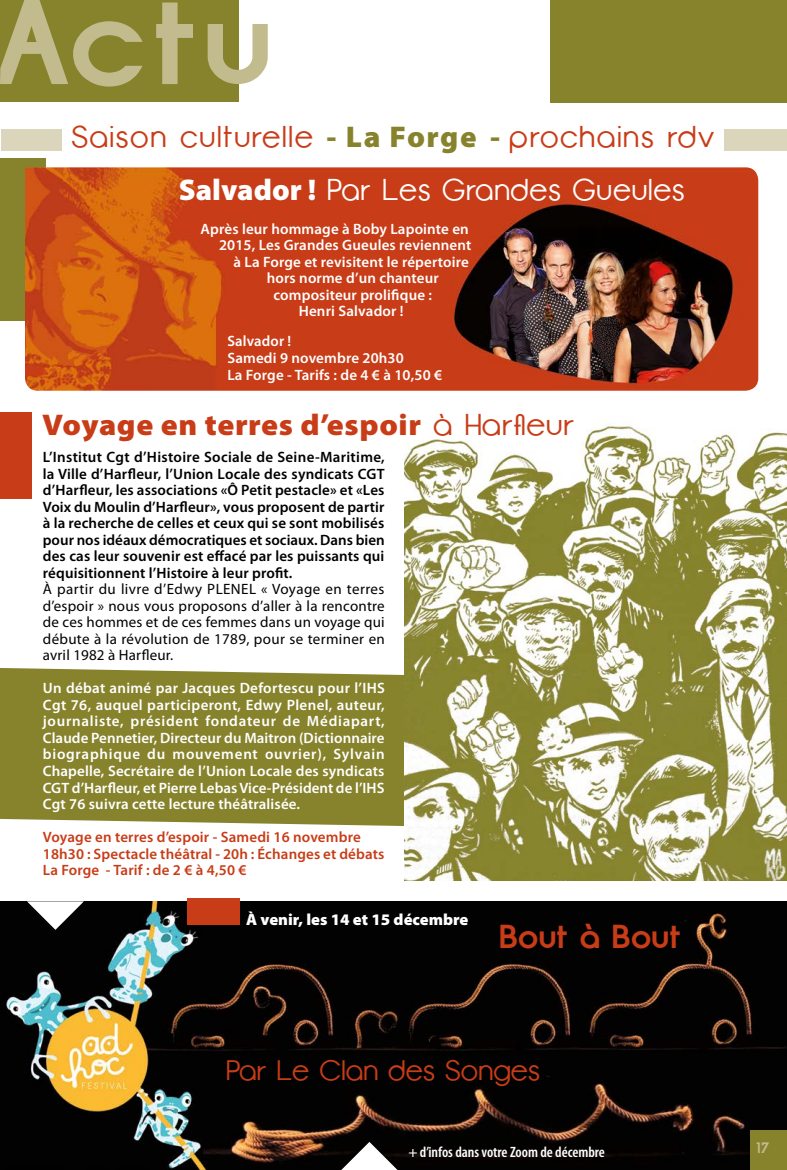
<style>
.page{position:relative;width:787px;height:1170px;background:#fff}
.page>*{position:absolute;margin:0;border:0;box-sizing:border-box;transform-origin:0 0}
.texte_courant{font:700 33px "Opificio";letter-spacing:.005em;color:#c83c17}
.texte_courant-2{font:30px "Opificio";letter-spacing:.055em;color:#c83c17}
.texte_courant-3{font:900 30px "Myriad Pro";letter-spacing:.02em;color:#c83c17;scale:1.05 1}
.texte_courant-4{font:30px "Opificio";letter-spacing:.025em;color:#fff}
.texte_courant-5{font:28.05px "Opificio";letter-spacing:.005em;color:#c83c17}
.texte_courant-6{font:900 16.2px "Myriad Pro";color:#fff}
.texte_courant-7{font:600 15px/16.5px "Myriad Pro";letter-spacing:.01em;color:#fff;text-align:justify}
.texte_courant-8{font:600 15px/16.5px "Myriad Pro";letter-spacing:.01em;color:#000;text-align:justify}
.texte_courant-9{font:15px/16.5px "Myriad Pro";letter-spacing:.02em;color:#000;text-align:justify}
.texte_courant-10{font:600 15px "Myriad Pro";letter-spacing:.01em;color:#c83c17}
.texte_courant-11{font:600 condensed 15px "Myriad Pro";color:#fff}
.texte_courant-12{font:700 15px "Opificio Serif";color:#c2bb8e}
.s1{font-family:"Myriad Pro";font-weight:900;color:#87832c}
.s2{font-family:"Myriad Pro";font-weight:900}
.s3{font-family:"Opificio";font-weight:400}
</style>
<div class="page">
<div style="left:0;top:0;width:238px;height:102px;background:#87832c"></div>
<svg style="left:0;top:0;width:268px;height:87px"></svg>
<img style="left:0;top:901px;width:787px;height:268px">
<div style="left:0;top:668px;width:404px;height:158px;background:#87832c"></div>
<img style="left:404px;top:420px;width:383px;height:460px">
<div style="left:0;top:158px;width:45px;height:163px;background:#87832c"></div>
<div style="left:0;top:412px;width:31px;height:86px;background:#c83c17"></div>
<div style="left:550px;top:0;width:237px;height:102px;background:#87832c"></div>
<div style="left:750px;top:1130px;width:37px;height:39px;background:#87832c"></div>
<div style="left:1px;top:129px;width:61px;height:22px;background:#dad5bb"></div>
<div style="left:724px;top:129px;width:63px;height:22px;background:#dad5bb"></div>
<img style="left:25px;top:167px;width:733px;height:223px">
<svg style="left:341px;top:1141px;width:56px;height:28px"></svg>
<div style="left:187px;top:898px;width:52px;height:26px;background:#c83c17"></div>
<svg style="left:27px;top:901px;width:57px;height:28px"></svg>
<p class="texte_courant-2" style="left:71px;top:120px;width:644px">Saison culturelle <span class="s1">- La Forge -</span> prochains rdv</p>
<p class="texte_courant-4" style="left:179px;top:173px;width:507px"><span class="s2">Salvador !</span> Par Les Grandes Gueules</p>
<p class="texte_courant-7" style="left:200px;top:220px;width:270px">Après leur hommage à Boby Lapointe en</p>
<p class="texte_courant-7" style="left:219px;top:237px;width:254px">2015, Les Grandes Gueules reviennent</p>
<p class="texte_courant-7" style="left:233px;top:253px;width:237px">à La Forge et revisitent le répertoire</p>
<p class="texte_courant-7" style="left:267px;top:270px;width:173px">hors norme d’un chanteur</p>
<p class="texte_courant-7" style="left:273px;top:286px;width:160px">compositeur prolifique :</p>
<p class="texte_courant-7" style="left:299px;top:303px;width:106px">Henri Salvador !</p>
<p class="texte_courant-7" style="left:227px;top:333px;width:65px">Salvador !</p>
<p class="texte_courant-7" style="left:227px;top:349px;width:178px">Samedi 9 novembre 20h30</p>
<p class="texte_courant-7" style="left:227px;top:366px;width:216px">La Forge - Tarifs : de 4 € à 10,50 €</p>
<p class="texte_courant-3" style="left:42px;top:405px;width:508px">Voyage en terres d’espoir <span class="s3">à Harfleur</span></p>
<p class="texte_courant-8" style="left:43px;top:448px;width:343px">L’Institut Cgt d’Histoire Sociale de Seine-Maritime, la Ville d’Harfleur, l’Union Locale des syndicats CGT d’Harfleur, les associations «Ô Petit pestacle» et «Les Voix du Moulin d’Harfleur», vous proposent de partir à la recherche de celles et ceux qui se sont mobilisés pour nos idéaux démocratiques et sociaux. Dans bien des cas leur souvenir est effacé par les puissants qui réquisitionnent l’Histoire à leur profit.</p>
<p class="texte_courant-9" style="left:43px;top:581px;width:343px">À partir du livre d’Edwy PLENEL « Voyage en terres d’espoir » nous vous proposons d’aller à la rencontre de ces hommes et de ces femmes dans un voyage qui débute à la révolution de 1789, pour se terminer en avril 1982 à Harfleur.</p>
<p class="texte_courant-7" style="left:43px;top:679px;width:343px">Un débat animé par Jacques Defortescu pour l’IHS Cgt 76, auquel participeront, Edwy Plenel, auteur, journaliste, président fondateur de Médiapart, Claude Pennetier, Directeur du Maitron (Dictionnaire biographique du mouvement ouvrier), Sylvain Chapelle, Secrétaire de l’Union Locale des syndicats CGT d’Harfleur, et Pierre Lebas Vice-Président de l’IHS Cgt 76 suivra cette lecture théâtralisée.</p>
<p class="texte_courant-10" style="left:43px;top:827px;width:319px">Voyage en terres d’espoir - Samedi 16 novembre</p>
<p class="texte_courant-10" style="left:43px;top:843px;width:343px">18h30 : Spectacle théâtral - 20h : Échanges et débats</p>
<p class="texte_courant-10" style="left:43px;top:860px;width:205px">La Forge - Tarif : de 2 € à 4,50 €</p>
<p class="texte_courant-6" style="left:246px;top:908px;width:224px">À venir, les 14 et 15 décembre</p>
<p class="texte_courant" style="left:499px;top:916px;width:183px">Bout à Bout</p>
<p class="texte_courant-5" style="left:226px;top:1054px;width:315px">Par Le Clan des Songes</p>
<p class="texte_courant-11" style="left:408px;top:1142px;width:198px">+ d’infos dans votre Zoom de décembre</p>
<p class="texte_courant-12" style="left:756px;top:1138px;width:14px">17</p>
</div>
